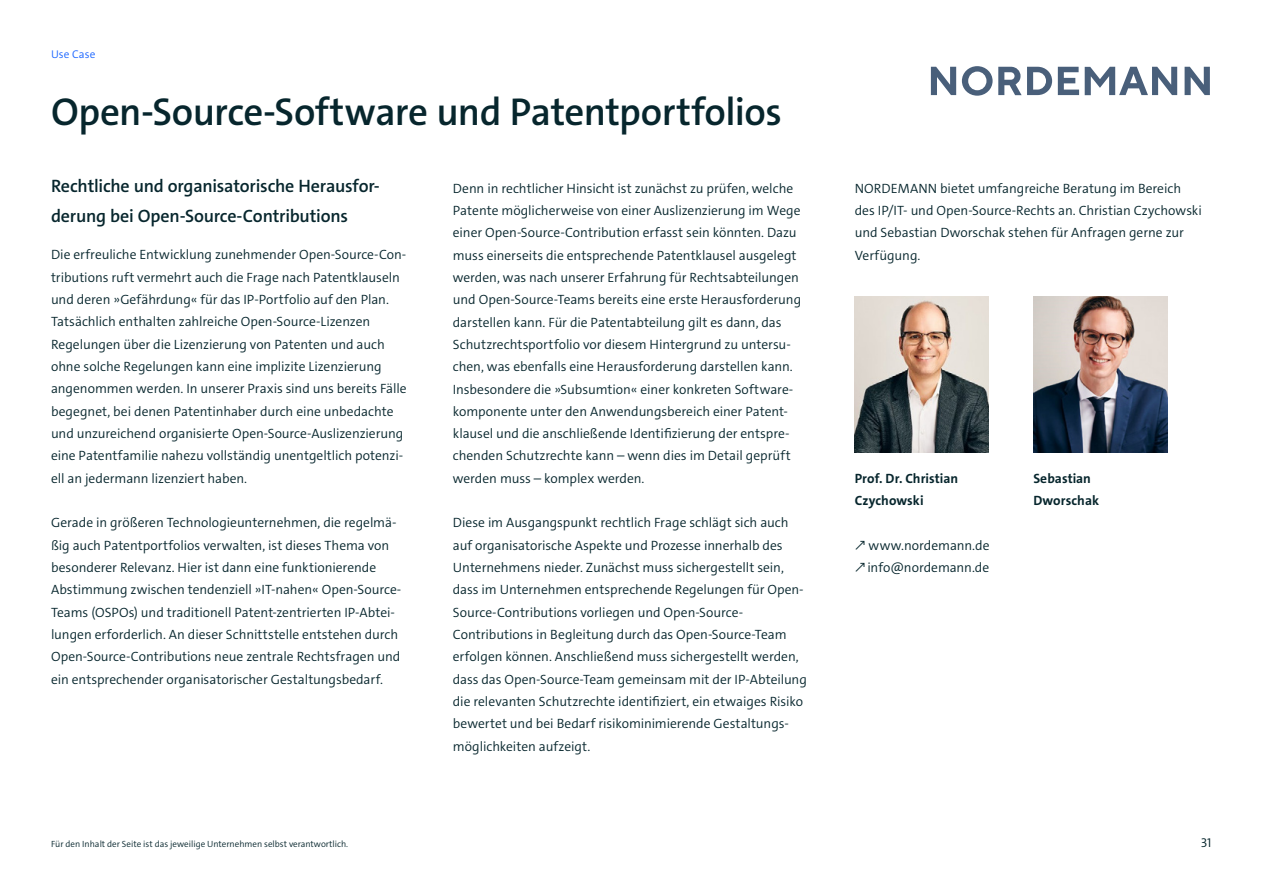
<style>
.page{position:relative;width:1263px;height:893px;background:#fff}
.page>*{position:absolute;margin:0;border:0;box-sizing:border-box;transform-origin:0 0}
.t1{font:600 39px "The Sans C4 s";letter-spacing:-.015em;color:#07262d}
.t2{font:600 18px/29.7px "The Sans C4 s";letter-spacing:-.01em;color:#07262d}
.t3{font:300 13.5px/22.4px "The Sans C4 s";letter-spacing:-.005em;color:#07262d}
.t4{font:700 13.5px/22.4px "The Sans C4 s";letter-spacing:.005em;color:#07262d}
.t5{font:300 11.25px "The Sans C4 s";letter-spacing:.015em;color:#1964ff}
.t6{font:300 9px "The Sans C4 s";color:#07262d}
</style>
<div class="page">
<img style="left:855px;top:297px;width:134px;height:156px">
<img style="left:1033px;top:297px;width:134px;height:156px">
<svg style="left:931px;top:66px;width:279px;height:30px"></svg>
<p class="t5" style="left:51px;top:47px;width:46px">Use Case</p>
<h1 class="t1" style="left:51px;top:87px;width:732px">Open-Source-Software und Patentportfolios</h1>
<h2 class="t2" style="left:51px;top:172px;width:329px">Rechtliche und organisatorische Herausfor&shy;derung bei Open-Source-Contributions</h2>
<p class="t3" style="left:51px;top:244px;width:357px">Die erfreuliche Entwicklung zunehmender Open-Source-Con&shy;tributions ruft vermehrt auch die Frage nach Patentklauseln und deren »Gefährdung« für das IP-Portfolio auf den Plan.<br>Tatsächlich enthalten zahlreiche Open-Source-Lizenzen Regelungen über die Lizenzierung von Patenten und auch ohne solche Regelungen kann eine implizite Lizenzierung angenommen werden. In unserer Praxis sind uns bereits Fälle begegnet, bei denen Patentinhaber durch eine unbedachte und unzureichend organisierte Open-Source-Auslizenzierung eine Patentfamilie nahezu vollständig unentgeltlich potenzi&shy;ell an jedermann lizenziert haben.</p>
<p class="t3" style="left:51px;top:512px;width:352px">Gerade in größeren Technologieunternehmen, die regelmä&shy;ßig auch Patentportfolios verwalten, ist dieses Thema von besonderer Relevanz. Hier ist dann eine funktionierende Abstimmung zwischen tendenziell »IT-nahen« Open-Source-Teams (OSPOs) und traditionell Patent-zentrierten IP-Abtei&shy;lungen erforderlich. An dieser Schnittstelle entstehen durch Open-Source-Contributions neue zentrale Rechtsfragen und ein entsprechender organisatorischer Gestaltungsbedarf.</p>
<p class="t3" style="left:453px;top:177px;width:350px">Denn in rechtlicher Hinsicht ist zunächst zu prüfen, welche Patente möglicherweise von einer Auslizenzierung im Wege einer Open-Source-Contribution erfasst sein könnten. Dazu muss einerseits die entsprechende Patentklausel ausgelegt werden, was nach unserer Erfahrung für Rechtsabteilungen und Open-Source-Teams bereits eine erste Herausforderung darstellen kann. Für die Patentabteilung gilt es dann, das Schutzrechtsportfolio vor diesem Hintergrund zu untersu&shy;chen, was ebenfalls eine Herausforderung darstellen kann.<br>Insbesondere die »Subsumtion« einer konkreten Software&shy;komponente unter den Anwendungsbereich einer Patent&shy;klausel und die anschließende Identifizierung der entspre&shy;chenden Schutzrechte kann – wenn dies im Detail geprüft werden muss – komplex werden.</p>
<p class="t3" style="left:453px;top:512px;width:356px">Diese im Ausgangspunkt rechtlich Frage schlägt sich auch auf organisatorische Aspekte und Prozesse innerhalb des Unternehmens nieder. Zunächst muss sichergestellt sein, dass im Unternehmen entsprechende Regelungen für Open-Source-Contributions vorliegen und Open-Source-Contributions in Begleitung durch das Open-Source-Team erfolgen können. Anschließend muss sichergestellt werden, dass das Open-Source-Team gemeinsam mit der IP-Abteilung die relevanten Schutzrechte identifiziert, ein etwaiges Risiko bewertet und bei Bedarf risikominimierende Gestaltungs&shy;möglichkeiten aufzeigt.</p>
<p class="t3" style="left:855px;top:177px;width:349px">NORDEMANN bietet umfangreiche Beratung im Bereich des IP/IT- und Open-Source-Rechts an. Christian Czychowski und Sebastian Dworschak stehen für Anfragen gerne zur Verfügung.</p>
<p class="t4" style="left:855px;top:467px;width:105px">Prof. Dr. Christian<br>Czychowski</p>
<p class="t3" style="left:855px;top:534px;width:136px">↗ www.nordemann.de ↗info@nordemann.de</p>
<p class="t4" style="left:1033px;top:467px;width:67px">Sebastian<br>Dworschak</p>
<p class="t6" style="left:51px;top:838px;width:299px">Für den Inhalt der Seite ist das jeweilige Unternehmen selbst verantwortlich.</p>
<p class="t3" style="left:1201px;top:832px;width:12px">31</p>
</div>
